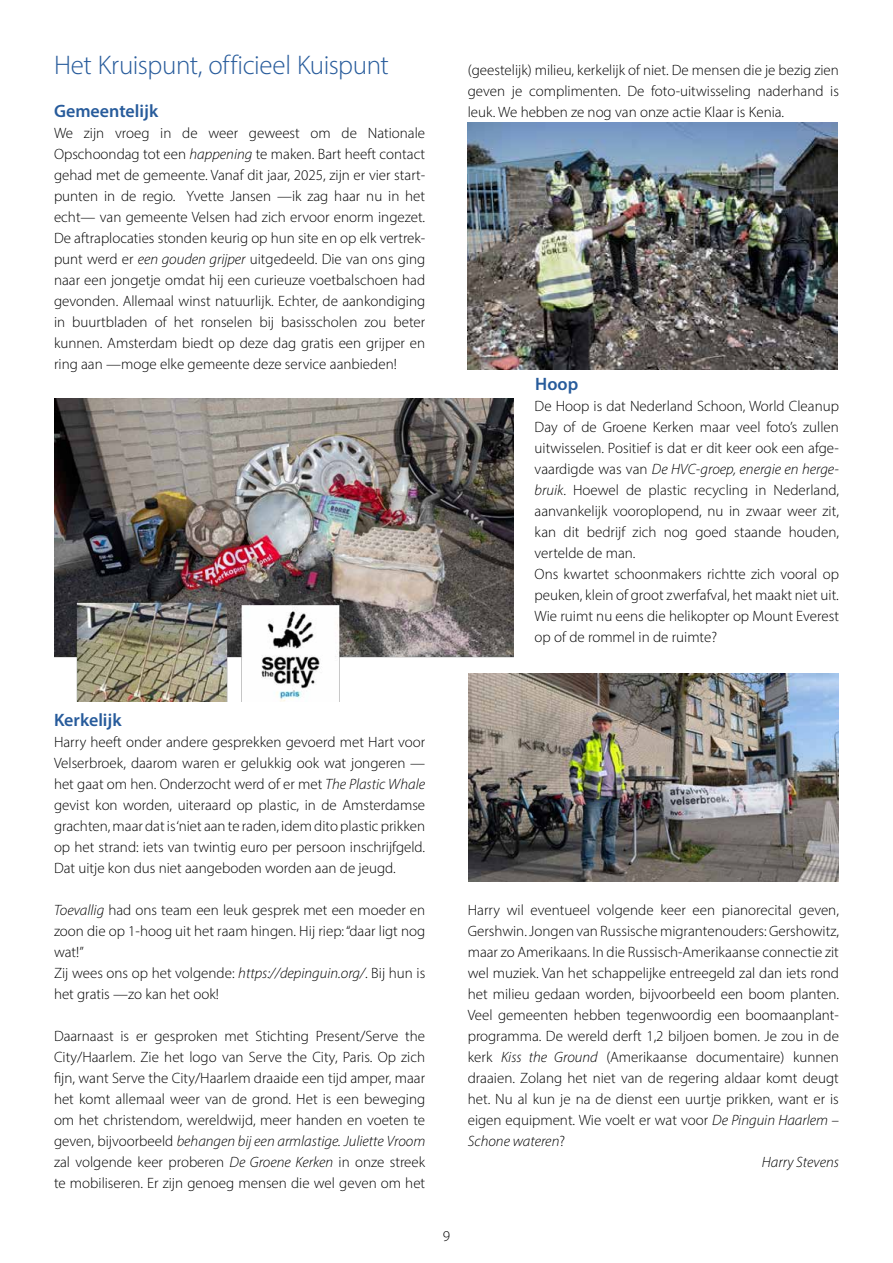
<style>
.page{position:relative;width:893px;height:1263px;background:#fff}
.page>*{position:absolute;margin:0;border:0;box-sizing:border-box;transform-origin:0 0}
.t1{font:300 27px "Myriad Pro";letter-spacing:-.015em;color:#275b9b}
.t2{font:600 18px "Myriad Pro";color:#275b9b}
.t3{font:300 15px/21px "Myriad Pro";color:#000;text-align:justify}
.t4{font:italic 300 15px "Myriad Pro";color:#000}
.s1{font-style:italic}
.s2{font-style:normal}
</style>
<div class="page">
<img style="left:54px;top:398px;width:459px;height:304px">
<img style="left:468px;top:123px;width:370px;height:246px">
<img style="left:468px;top:673px;width:371px;height:209px">
<h1 class="t1" style="left:54px;top:49px;width:336px">Het Kruispunt, officieel Kuispunt</h1>
<p class="t2" style="left:54px;top:100px;width:106px">Gemeentelijk</p>
<p class="t3" style="left:54px;top:122px;width:373px">We zijn vroeg in de weer geweest om de Nationale Opschoondag tot een <span class="s1">happening</span> te maken. Bart heeft contact gehad met de gemeente. Vanaf dit jaar, 2025, zijn er vier start&shy;punten in de regio. Yvette Jansen —ik zag haar nu in het echt— van gemeente Velsen had zich ervoor enorm ingezet.<br>De aftraplocaties stonden keurig op hun site en op elk vertrek&shy;punt werd er <span class="s1">een gouden grijper</span> uitgedeeld. Die van ons ging naar een jongetje omdat hij een curieuze voetbalschoen had gevonden. Allemaal winst natuurlijk. Echter, de aankondiging in buurtbladen of het ronselen bij basisscholen zou beter kunnen. Amsterdam biedt op deze dag gratis een grijper en ring aan —moge elke gemeente deze service aanbieden!</p>
<p class="t3" style="left:468px;top:59px;width:373px">(geestelijk) milieu, kerkelijk of niet. De mensen die je bezig zien geven je complimenten. De foto-uitwisseling naderhand is leuk. We hebben ze nog van onze actie Klaar is Kenia.</p>
<p class="t2" style="left:535px;top:373px;width:44px">Hoop</p>
<p class="t3" style="left:535px;top:395px;width:306px;text-align:left">De Hoop is dat Nederland Schoon, World Cleanup Day of de Groene Kerken maar veel foto’s zullen uitwisselen. Positief is dat er dit keer ook een afge&shy;vaardigde was van <span class="s1">De HVC-groep, energie en herge&shy;bruik</span>. Hoewel de plastic recycling in Nederland, aanvankelijk vooroplopend, nu in zwaar weer zit, kan dit bedrijf zich nog goed staande houden, vertelde de man.<br>Ons kwartet schoonmakers richtte zich vooral op peuken, klein of groot zwerfafval, het maakt niet uit.<br>Wie ruimt nu eens die helikopter op Mount Everest op of de rommel in de ruimte?</p>
<p class="t2" style="left:54px;top:709px;width:69px">Kerkelijk</p>
<p class="t3" style="left:54px;top:731px;width:373px">Harry heeft onder andere gesprekken gevoerd met Hart voor Velserbroek, daarom waren er gelukkig ook wat jongeren — het gaat om hen. Onderzocht werd of er met <span class="s1">The Plastic Whale </span>gevist kon worden, uiteraard op plastic, in de Amsterdamse grachten, maar dat is ‘niet aan te raden, idem dito plastic prikken op het strand: iets van twintig euro per persoon inschrijfgeld.<br>Dat uitje kon dus niet aangeboden worden aan de jeugd.</p>
<p class="t3" style="left:54px;top:899px;width:373px;text-align:left"><span class="s1">Toevallig</span> had ons team een leuk gesprek met een moeder en zoon die op 1-hoog uit het raam hingen. Hij riep: “daar ligt nog wat!”<br>Zij wees ons op het volgende: <span class="s1">https://depinguin.org/</span>. Bij hun is het gratis —zo kan het ook!</p>
<p class="t3" style="left:54px;top:1025px;width:373px">Daarnaast is er gesproken met Stichting Present/Serve the City/Haarlem. Zie het logo van Serve the City, Paris. Op zich fijn, want Serve the City/Haarlem draaide een tijd amper, maar het komt allemaal weer van de grond. Het is een beweging om het christendom, wereldwijd, meer handen en voeten te geven, bijvoorbeeld <span class="s1">behangen bij een armlastige. Juliette Vroom </span>zal volgende keer proberen <span class="s1">De Groene Kerken</span> in onze streek te mobiliseren. Er zijn genoeg mensen die wel geven om het</p>
<p class="t3" style="left:468px;top:899px;width:373px">Harry wil eventueel volgende keer een pianorecital geven,</p>
<p class="t3" style="left:468px;top:920px;width:373px">Gershwin. Jongen van Russische migrantenouders: Gershowitz,</p>
<p class="t3" style="left:468px;top:941px;width:373px">maar zo Amerikaans. In die Russisch-Amerikaanse connectie zit</p>
<p class="t3" style="left:468px;top:962px;width:373px">wel muziek. Van het schappelijke entreegeld zal dan iets rond</p>
<p class="t3" style="left:468px;top:983px;width:373px">het milieu gedaan worden, bijvoorbeeld een boom planten.</p>
<p class="t3" style="left:468px;top:1004px;width:373px">Veel gemeenten hebben tegenwoordig een boomaanplant-</p>
<p class="t3" style="left:468px;top:1025px;width:373px">programma. De wereld derft 1,2 biljoen bomen. Je zou in de</p>
<p class="t3" style="left:468px;top:1046px;width:373px">kerk <span class="s1">Kiss the Ground</span> (Amerikaanse documentaire) kunnen</p>
<p class="t3" style="left:468px;top:1067px;width:373px">draaien. Zolang het niet van de regering aldaar komt deugt</p>
<p class="t3" style="left:468px;top:1088px;width:373px">het. Nu al kun je na de dienst een uurtje prikken, want er is</p>
<p class="t3" style="left:468px;top:1109px;width:373px">eigen equipment. Wie voelt er wat voor <span class="s1">De Pinguin Haarlem –</span></p>
<p class="t4" style="left:468px;top:1132px;width:99px">Schone wateren<span class="s2">?</span></p>
<p class="t4" style="left:762px;top:1153px;width:79px">Harry Stevens</p>
<p class="t3" style="left:443px;top:1226px;width:9px">9</p>
</div>
